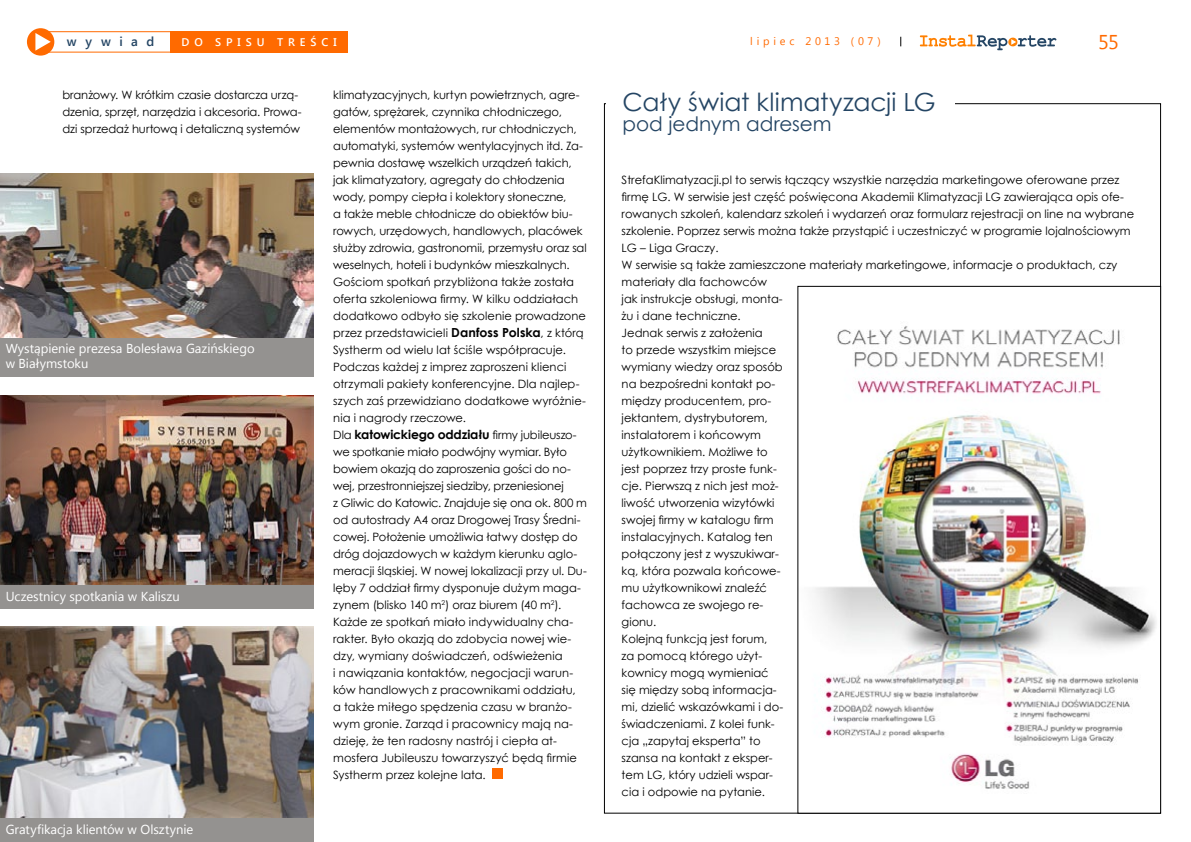
<style>
.page{position:relative;width:1191px;height:842px;background:#fff}
.page>*{position:absolute;margin:0;border:0;box-sizing:border-box;transform-origin:0 0}
.t1{font:25px "Century Gothic";letter-spacing:.005em;color:#244564}
.t2{font:20px "Century Gothic";letter-spacing:-.005em;color:#244564}
.t3{font:20px "Segoe UI";color:#ff6a00}
.t4{font:13px/15px "Segoe UI";letter-spacing:-.005em;color:#fff}
.t5{font:600 13px "Segoe UI";letter-spacing:.65em;color:#244564}
.t6{font:700 12.5px "Century Gothic";letter-spacing:-.015em;color:#000}
.t7{font:11.5px/17px "Century Gothic";color:#000}
.t8{font:600 11.1px "Segoe UI";letter-spacing:.445em;color:#fff}
.t9{font:11px "Segoe UI";letter-spacing:.345em;color:#ff6a00}
.s1{font-weight:700;font-size:12.5px}
.s2{font-weight:400;font-size:11.5px}
</style>
<div class="page">
<div style="left:27px;top:28px;width:27px;height:28px;background:#ff6a00;border-radius:50%"></div>
<svg style="left:36px;top:33px;width:15px;height:18px"></svg>
<svg style="left:920px;top:35px;width:136px;height:15px"></svg>
<div style="left:170px;top:31px;width:178px;height:22px;background:#ff6a00"></div>
<div style="left:34px;top:31px;width:139px;height:22px;border:1px solid #ff6a00"></div>
<div style="left:492px;top:769px;width:11px;height:10px;background:#ff6a00"></div>
<img style="left:0;top:173px;width:314px;height:165px">
<img style="left:0;top:395px;width:314px;height:190px">
<img style="left:0;top:627px;width:314px;height:192px">
<div style="left:0;top:819px;width:314px;height:23px;background:#949290"></div>
<div style="left:0;top:585px;width:314px;height:24px;background:#949290"></div>
<div style="left:0;top:338px;width:314px;height:39px;background:#949290"></div>
<img style="left:814px;top:326px;width:342px;height:463px">
<p class="t5" style="left:67px;top:32px;width:89px">WYWIAD</p>
<p class="t8" style="left:181px;top:34px;width:157px">DO SPISU TREŚCI</p>
<p class="t9" style="left:750px;top:34px;width:132px">lipiec 2013 (07)</p>
<h2 class="t3" style="left:1098px;top:28px;width:22px">55</h2>
<p class="t7" style="left:62px;top:86px;width:241px">branżowy. W krótkim czasie dostarcza urzą&shy;dzenia, sprzęt, narzędzia i akcesoria. Prowa&shy;dzi sprzedaż hurtową i detaliczną systemów</p>
<p class="t7" style="left:333px;top:86px;width:255px">klimatyzacyjnych, kurtyn powietrznych, agre&shy;gatów, sprężarek, czynnika chłodniczego, elementów montażowych, rur chłodniczych, automatyki, systemów wentylacyjnych itd. Za&shy;pewnia dostawę wszelkich urządzeń takich, jak klimatyzatory, agregaty do chłodzenia wody, pompy ciepła i kolektory słoneczne,<br>a także meble chłodnicze do obiektów biu&shy;rowych, urzędowych, handlowych, placówek służby zdrowia, gastronomii, przemysłu oraz sal weselnych, hoteli i budynków mieszkalnych.<br>Gościom spotkań przybliżona także została oferta szkoleniowa firmy. W kilku oddziałach dodatkowo odbyło się szkolenie prowadzone przez przedstawicieli <span class="s1">Danfoss Polska</span>, z którą Systherm od wielu lat ściśle współpracuje.<br>Podczas każdej z imprez zaproszeni klienci otrzymali pakiety konferencyjne. Dla najlep&shy;szych zaś przewidziano dodatkowe wyróżnie&shy;nia i nagrody rzeczowe.</p>
<p class="t6" style="left:333px;top:425px;width:245px"><span class="s2">Dla</span> katowickiego oddziału <span class="s2">firmy jubileuszo-</span></p>
<p class="t7" style="left:333px;top:443px;width:255px">we spotkanie miało podwójny wymiar. Było bowiem okazją do zaproszenia gości do no&shy;wej, przestronniejszej siedziby, przeniesionej<br>z Gliwic do Katowic. Znajduje się ona ok. 800 m od autostrady A4 oraz Drogowej Trasy Średni&shy;cowej. Położenie umożliwia łatwy dostęp do dróg dojazdowych w każdym kierunku aglo&shy;meracji śląskiej. W nowej lokalizacji przy ul. Du&shy;lęby 7 oddział firmy dysponuje dużym maga&shy;zynem (blisko 140 m<sup>2</sup>) oraz biurem (40 m<sup>2</sup>).<br>Każde ze spotkań miało indywidualny cha&shy;rakter. Było okazją do zdobycia nowej wie&shy;dzy, wymiany doświadczeń, odświeżenia<br>i nawiązania kontaktów, negocjacji warun&shy;ków handlowych z pracownikami oddziału,<br>a także miłego spędzenia czasu w branżo&shy;wym gronie. Zarząd i pracownicy mają na&shy;dzieję, że ten radosny nastrój i ciepła at&shy;mosfera Jubileuszu towarzyszyć będą firmie Systherm przez kolejne lata.</p>
<p class="t4" style="left:6px;top:341px;width:250px">Wystąpienie prezesa Bolesława Gazińskiego w Białymstoku</p>
<p class="t4" style="left:6px;top:588px;width:175px">Uczestnicy spotkania w Kaliszu</p>
<p class="t4" style="left:6px;top:821px;width:189px">Gratyfikacja klientów w Olsztynie</p>
<h1 class="t1" style="left:622px;top:84px;width:314px">Cały świat klimatyzacji LG</h1>
<h2 class="t2" style="left:622px;top:110px;width:210px">pod jednym adresem</h2>
<p class="t7" style="left:621px;top:171px;width:514px">StrefaKlimatyzacji.pl to serwis łączący wszystkie narzędzia marketingowe oferowane przez firmę LG. W serwisie jest część poświęcona Akademii Klimatyzacji LG zawierająca opis ofe&shy;rowanych szkoleń, kalendarz szkoleń i wydarzeń oraz formularz rejestracji on line na wybrane szkolenie. Poprzez serwis można także przystąpić i uczestniczyć w programie lojalnościowym LG – Liga Graczy.<br>W serwisie są także zamieszczone materiały marketingowe, informacje o produktach, czy materiały dla fachowców<br>jak instrukcje obsługi, monta-<br>żu i dane techniczne.<br>Jednak serwis z założenia<br>to przede wszystkim miejsce<br>wymiany wiedzy oraz sposób<br>na bezpośredni kontakt po-<br>między producentem, pro-<br>jektantem, dystrybutorem,<br>instalatorem i końcowym<br>użytkownikiem. Możliwe to<br>jest poprzez trzy proste funk-<br>cje. Pierwszą z nich jest moż-<br>liwość utworzenia wizytówki<br>swojej firmy w katalogu firm<br>instalacyjnych. Katalog ten<br>połączony jest z wyszukiwar-<br>ką, która pozwala końcowe-<br>mu użytkownikowi znaleźć<br>fachowca ze swojego re-<br>gionu.<br>Kolejną funkcją jest forum,<br>za pomocą którego użyt-<br>kownicy mogą wymieniać<br>się między sobą informacja-<br>mi, dzielić wskazówkami i do-<br>świadczeniami. Z kolei funk-<br>cja „zapytaj eksperta” to<br>szansa na kontakt z eksper-<br>tem LG, który udzieli wspar-<br>cia i odpowie na pytanie.</p>
</div>
